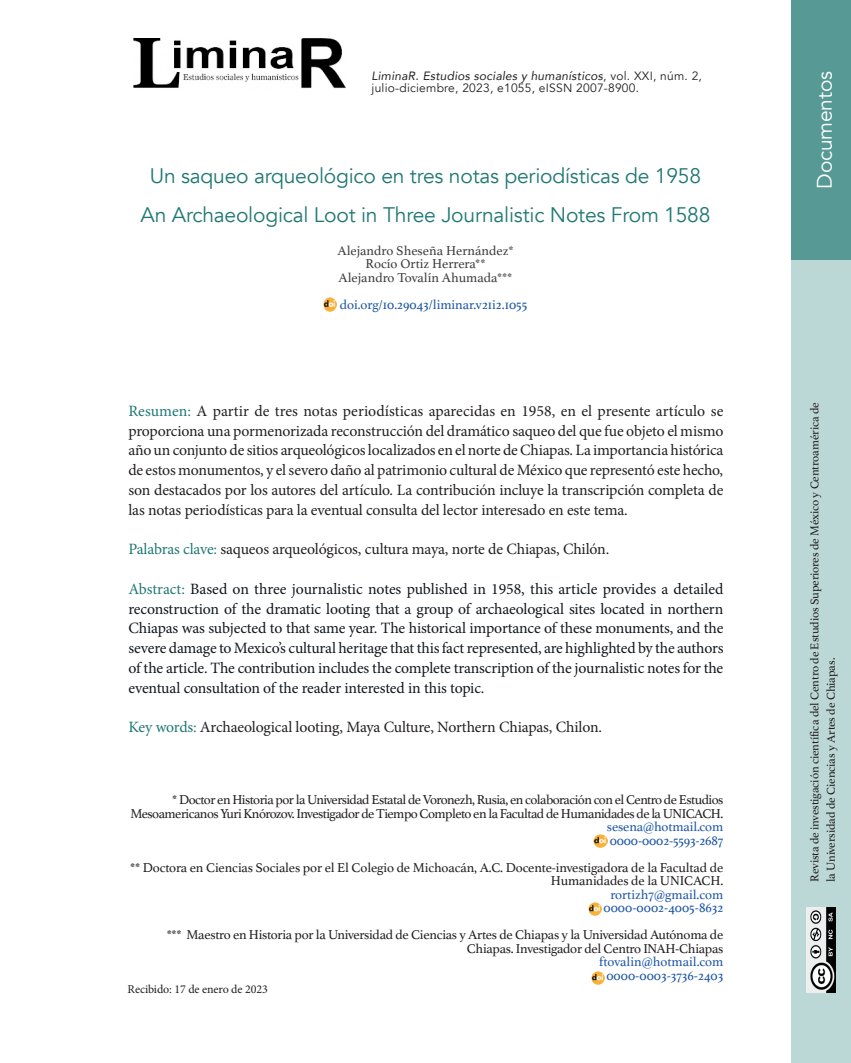
<style>
.page{position:relative;width:851px;height:1063px;background:#fff}
.page>*{position:absolute;margin:0;border:0;box-sizing:border-box;transform-origin:0 0}
.t1{font:21px/39px "Avenir";letter-spacing:-.01em;color:#207874;text-align:center}
.t2{font:21px "Avenir";letter-spacing:-.01em;color:#fff}
.t3{font:15.75px/19.8px "Minion Pro";letter-spacing:-.01em;color:#231f20;text-align:justify}
.t4{font:15.75px/19.8px "Minion Pro";letter-spacing:-.01em;color:#11181e;text-align:justify}
.t5{font:13.5px/13.5px "Athelas";letter-spacing:-.035em;color:#231f20;text-align:right}
.t6{font:13.5px/13.5px "Athelas";color:#1e56a6;text-align:center}
.t7{font:13.5px/13.5px "Athelas";letter-spacing:-.01em;color:#231f20;text-align:right}
.t8{font:13.5px/13.5px "Athelas";color:#3e3e3f;text-align:center}
.t9{font:12px/16.5px "Athelas";letter-spacing:-.01em;color:#231f20}
.t10{font:12px/12px "Avenir";letter-spacing:.02em;color:#231f20}
.t11{font:12px "Minion Pro";letter-spacing:-.01em;color:#231f20}
.s1{font-style:italic}
.s2{color:#207874}
</style>
<div class="page">
<img style="left:323px;top:298px;width:14px;height:14px">
<img style="left:134px;top:38px;width:211px;height:50px">
<div style="left:791px;top:0;width:59px;height:1063px;background:#bcd8d6"></div>
<div style="left:791px;top:0;width:59px;height:260px;background:#569995"></div>
<img style="left:806px;top:908px;width:29px;height:84px">
<svg style="left:594px;top:834px;width:13px;height:13px"></svg>
<img style="left:588px;top:902px;width:13px;height:14px">
<img style="left:591px;top:971px;width:13px;height:14px">
<p class="t10" style="left:371px;top:70px;width:332px"><span class="s1">LiminaR. Estudios sociales y humanísticos</span>, vol. XXI, núm. 2, julio-diciembre, 2023, e1055, eISSN 2007-8900.</p>
<h1 class="t2" style="left:812px;top:189px;width:119px;rotate:-90deg">Documentos</h1>
<h1 class="t1" style="left:140px;top:156px;width:571px">Un saqueo arqueológico en tres notas periodísticas de 1958<br>An Archaeological Loot in Three Journalistic Notes From 1588</h1>
<p class="t8" style="left:337px;top:243px;width:178px">Alejandro Sheseña Hernández*<br>Rocío Ortiz Herrera**<br>Alejandro Tovalín Ahumada***</p>
<p class="t6" style="left:340px;top:297px;width:189px">doi.org/10.29043/liminar.v21i2.1055</p>
<p class="t3" style="left:128px;top:401px;width:596px"><span class="s2">Resumen:</span> A partir de tres notas periodísticas aparecidas en 1958, en el presente artículo se proporciona una pormenorizada reconstrucción del dramático saqueo del que fue objeto el mismo año un conjunto de sitios arqueológicos localizados en el norte de Chiapas. La importancia histórica de estos monumentos, y el severo daño al patrimonio cultural de México que representó este hecho, son destacados por los autores del artículo. La contribución incluye la transcripción completa de las notas periodísticas para la eventual consulta del lector interesado en este tema.</p>
<p class="t3" style="left:128px;top:539px;width:482px"><span class="s2">Palabras clave:</span> saqueos arqueológicos, cultura maya, norte de Chiapas, Chilón.</p>
<p class="t4" style="left:128px;top:579px;width:596px"><span class="s2">Abstract:</span> Based on three journalistic notes published in 1958, this article provides a detailed reconstruction of the dramatic looting that a group of archaeological sites located in northern Chiapas was subjected to that same year. The historical importance of these monuments, and the severe damage to Mexico’s cultural heritage that this fact represented, are highlighted by the authors of the article. The contribution includes the complete transcription of the journalistic notes for the eventual consultation of the reader interested in this topic.</p>
<p class="t3" style="left:128px;top:717px;width:475px"><span class="s2">Key words:</span> Archaeological looting, Maya Culture, Northern Chiapas, Chilon.</p>
<p class="t5" style="left:130px;top:793px;width:594px">* Doctor en Historia por la Universidad Estatal de Voronezh, Rusia, en colaboración con el Centro de Estudios<br>Mesoamericanos Yuri Knórozov. Investigador de Tiempo Completo en la Facultad de Humanidades de la UNICACH.</p>
<p class="t6" style="left:607px;top:820px;width:118px;text-align:left">sesena@hotmail.com<br>0000-0002-5593-2687</p>
<p class="t7" style="left:130px;top:860px;width:594px">** Doctora en Ciencias Sociales por el El Colegio de Michoacán, A.C. Docente-investigadora de la Facultad de<br>Humanidades de la UNICACH.</p>
<p class="t6" style="left:603px;top:887px;width:121px">rortizh7@gmail.com<br>0000-0002-4005-8632</p>
<p class="t5" style="left:167px;top:928px;width:558px">*** Maestro en Historia por la Universidad de Ciencias y Artes de Chiapas y la Universidad Autónoma de<br>Chiapas. Investigador del Centro INAH-Chiapas</p>
<p class="t6" style="left:599px;top:955px;width:126px">ftovalin@hotmail.com<br>0000-0003-3736-2403</p>
<p class="t11" style="left:128px;top:981px;width:142px">Recibido: 17 de enero de 2023</p>
<p class="t9" style="left:805px;top:882px;width:481px;rotate:-90deg">Revista de investigación científica del Centro de Estudios Superiores de México y Centroamérica de la Universidad de Ciencias y Artes de Chiapas.</p>
</div>
